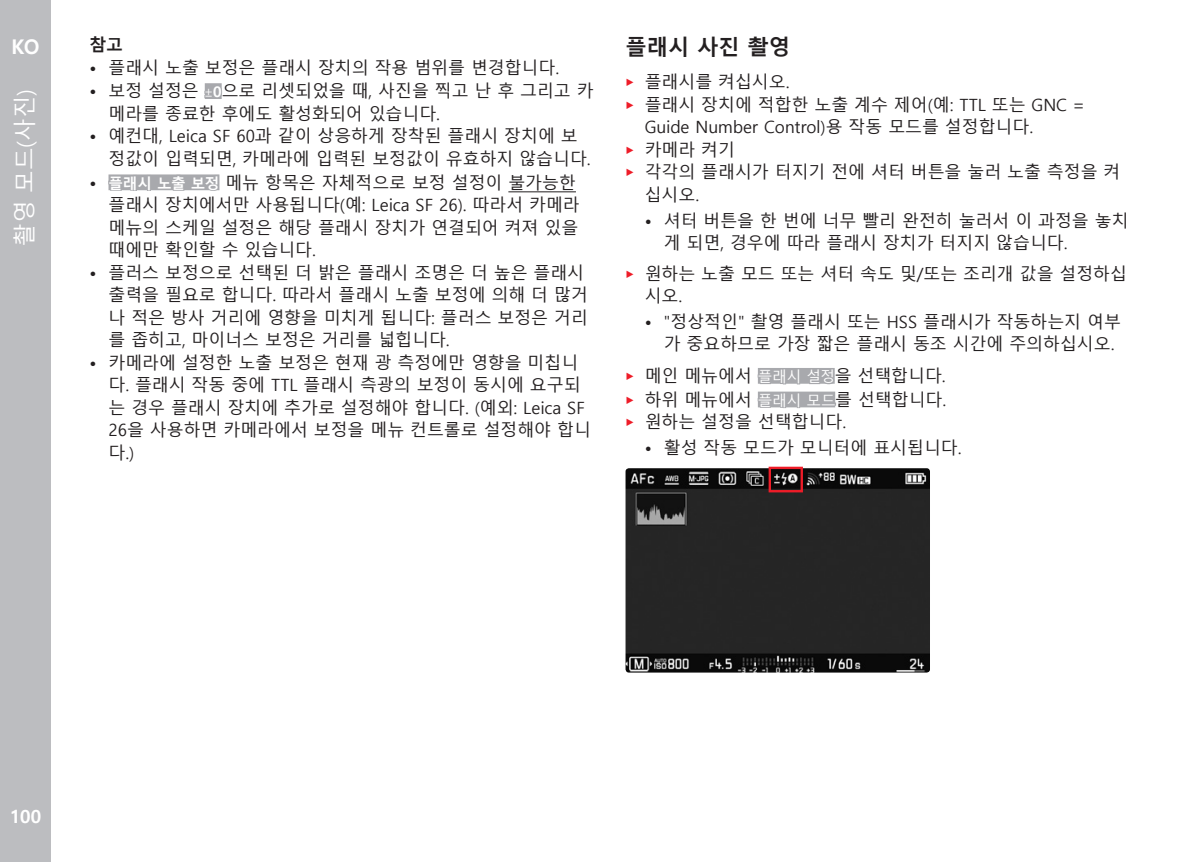
<style>
.page{position:relative;width:1200px;height:862px;background:#fff}
.page>*{position:absolute;margin:0;border:0;box-sizing:border-box;transform-origin:0 0}
.t1{font:22.5px "Malgun Gothic";color:#fff}
.Heading____Heading_0{font:700 21.38px "Malgun Gothic";color:#231f20}
.t2{font:700 20.25px "Malgun Gothic";color:#fff}
.t3{font:700 18px "Malgun Gothic";color:#fff}
.t4{font:16.88px/22.5px "Malgun Gothic";color:#231f20}
.Heading____Note_Head{font:700 16.88px "Malgun Gothic";color:#231f20}
.s1{font-family:"Corporate S";font-size:14.62px;color:#fff}
.s2{font-weight:700;font-size:14.62px;color:#fff}
.s3{font-weight:700}
.s4{font-family:"Corporate S";font-weight:300;color:#ee1c28}
.s5{font-size:14.62px;color:#fff}
</style>
<div class="page">
<div style="left:0;top:0;width:51px;height:861px;background:#bcbdc0"></div>
<div style="left:205px;top:83px;width:17px;height:16px;background:#bcbcbf"></div>
<hr style="left:508px;top:191px;width:68px;height:1px;background:#231f20">
<svg style="left:204px;top:84px;width:18px;height:15px"></svg>
<svg style="left:108px;top:174px;width:112px;height:17px"></svg>
<svg style="left:757px;top:368px;width:79px;height:40px"></svg>
<img style="left:625px;top:468px;width:304px;height:204px">
<div style="left:768px;top:466px;width:34px;height:26px;border:2px solid #ee1c28"></div>
<p class="t2" style="left:11px;top:34px;width:30px">KO</p>
<p class="t1" style="left:12px;top:245px;width:158px;rotate:-90deg">촬영 모드(사진)</p>
<p class="Heading____Note_Head" style="left:89px;top:35px;width:35px">참고</p>
<p class="t4" style="left:89px;top:57px;width:471px">• 플래시 노출 보정은 플래시 장치의 작용 범위를 변경합니다.</p>
<p class="t4" style="left:108px;top:80px;width:486px;text-indent:-19px">• 보정 설정은 <span class="s1">±</span><span class="s2">0</span>으로 리셋되었을 때, 사진을 찍고 난 후 그리고 카 메라를 종료한 후에도 활성화되어 있습니다.</p>
<p class="t4" style="left:108px;top:125px;width:483px;text-indent:-19px">• 예컨대, Leica SF 60과 같이 상응하게 장착된 플래시 장치에 보 정값이 입력되면, 카메라에 입력된 보정값이 유효하지 않습니다.</p>
<p class="t4" style="left:108px;top:171px;width:472px;text-indent:-19px"><span class="s3">•</span> <span class="s2">플래시 노출 보정</span> 메뉴 항목은 자체적으로 보정 설정이 불가능한 플래시 장치에서만 사용됩니다(예: Leica SF 26). 따라서 카메라 메뉴의 스케일 설정은 해당 플래시 장치가 연결되어 켜져 있을 때에만 확인할 수 있습니다.</p>
<p class="t4" style="left:108px;top:261px;width:481px;text-indent:-19px">• 플러스 보정으로 선택된 더 밝은 플래시 조명은 더 높은 플래시 출력을 필요로 합니다. 따라서 플래시 노출 보정에 의해 더 많거 나 적은 방사 거리에 영향을 미치게 됩니다: 플러스 보정은 거리 를 좁히고, 마이너스 보정은 거리를 넓힙니다.</p>
<p class="t4" style="left:108px;top:351px;width:484px;text-indent:-19px">• 카메라에 설정한 노출 보정은 현재 광 측정에만 영향을 미칩니 다. 플래시 작동 중에 TTL 플래시 측광의 보정이 동시에 요구되 는 경우 플래시 장치에 추가로 설정해야 합니다. (예외: Leica SF<br>26을 사용하면 카메라에서 보정을 메뉴 컨트롤로 설정해야 합니 다.)</p>
<p class="Heading____Heading_0" style="left:625px;top:34px;width:166px">플래시 사진 촬영</p>
<p class="t4" style="left:625px;top:71px;width:165px"><span class="s4">▸</span> 플래시를 켜십시오.</p>
<p class="t4" style="left:644px;top:94px;width:441px;text-indent:-19px"><span class="s4">▸</span> 플래시 장치에 적합한 노출 계수 제어(예: TTL 또는 GNC =<br>Guide Number Control)용 작동 모드를 설정합니다.</p>
<p class="t4" style="left:625px;top:139px;width:111px"><span class="s4">▸</span> 카메라 켜기</p>
<p class="t4" style="left:644px;top:161px;width:477px;text-indent:-19px"><span class="s4">▸</span> 각각의 플래시가 터지기 전에 셔터 버튼을 눌러 노출 측정을 켜 십시오.</p>
<p class="t4" style="left:663px;top:209px;width:466px;text-indent:-19px">• 셔터 버튼을 한 번에 너무 빨리 완전히 눌러서 이 과정을 놓치 게 되면, 경우에 따라 플래시 장치가 터지지 않습니다.</p>
<p class="t4" style="left:644px;top:262px;width:484px;text-indent:-19px"><span class="s4">▸</span> 원하는 노출 모드 또는 셔터 속도 및/또는 조리개 값을 설정하십 시오.</p>
<p class="t4" style="left:663px;top:310px;width:458px;text-indent:-19px">• "정상적인" 촬영 플래시 또는 HSS 플래시가 작동하는지 여부 가 중요하므로 가장 짧은 플래시 동조 시간에 주의하십시오.</p>
<p class="t4" style="left:625px;top:365px;width:321px"><span class="s4">▸</span> 메인 메뉴에서 <span class="s5">플래시 설정</span>을 선택합니다.</p>
<p class="t4" style="left:625px;top:388px;width:322px"><span class="s4">▸</span> 하위 메뉴에서 <span class="s5">플래시 모드</span>를 선택합니다.</p>
<p class="t4" style="left:625px;top:411px;width:222px"><span class="s4">▸</span> 원하는 설정을 선택합니다.</p>
<p class="t4" style="left:644px;top:436px;width:318px">• 활성 작동 모드가 모니터에 표시됩니다.</p>
<p class="t3" style="left:10px;top:805px;width:33px">100</p>
</div>
